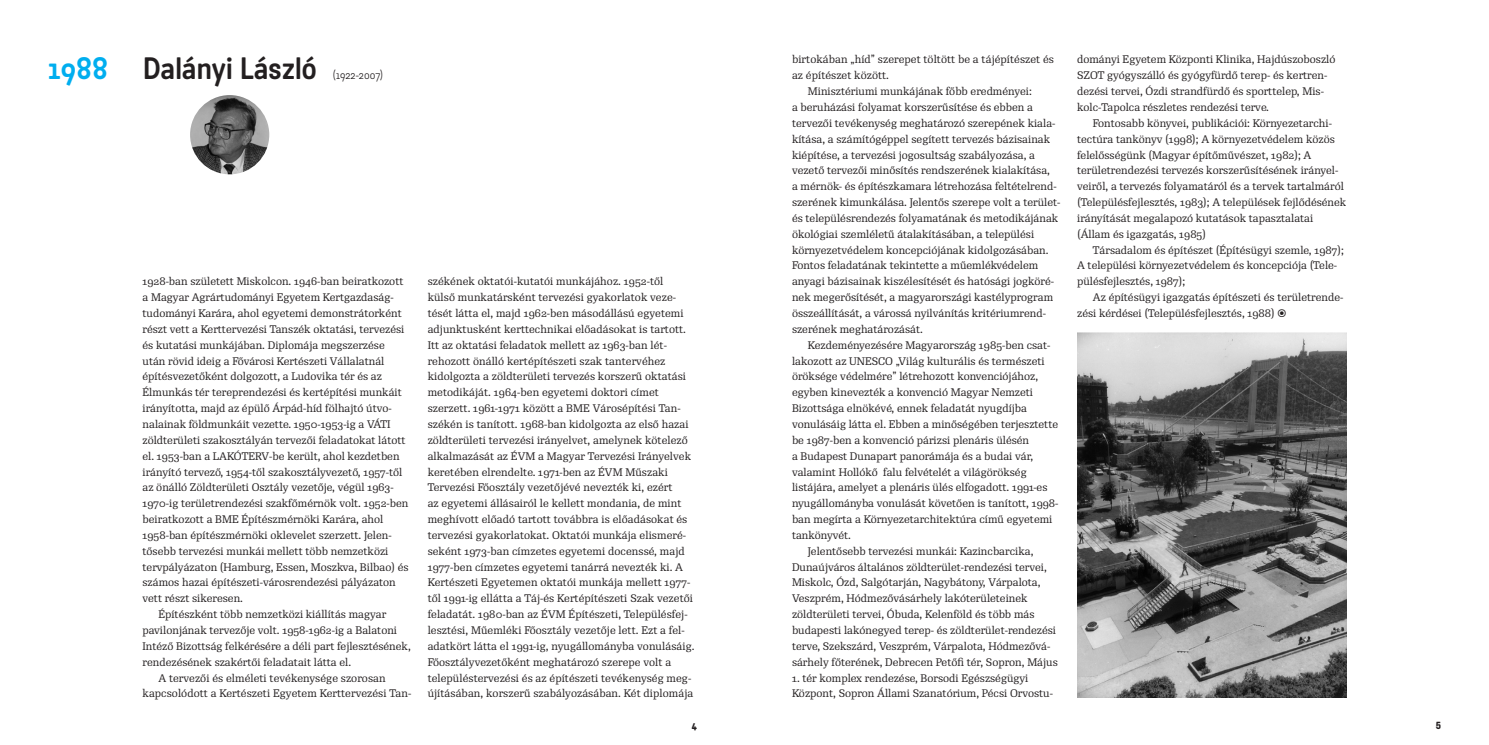
<style>
.page{position:relative;width:1489px;height:745px;background:#fff}
.page>*{position:absolute;margin:0;border:0;box-sizing:border-box;transform-origin:0 0}
.t1{font:700 30px "Katarine Std";color:#231f20}
.t2{font:300 11.25px "Katarine Std";color:#231f20}
.t3{font:10.62px/15.9px "Re Public Std";color:#231f20}
.t4{font:500 10px "Katarine Std";color:#231f20}
.s1{color:#00aeef}
</style>
<div class="page">
<img style="left:190px;top:95px;width:79px;height:79px;border-radius:40px">
<img style="left:1077px;top:332px;width:269px;height:365px">
<h1 class="t1" style="left:47px;top:48px;width:271px"><span class="s1">1988</span> Dalányi László</h1>
<p class="t2" style="left:333px;top:68px;width:51px">(1922-2007)</p>
<p class="t3" style="left:142px;top:273px;width:262px">1928-ban született Miskolcon. 1946-ban beiratkozott</p>
<p class="t3" style="left:142px;top:289px;width:253px">a Magyar Agrártudományi Egyetem Kertgazdaság-</p>
<p class="t3" style="left:142px;top:305px;width:261px">tudományi Karára, ahol egyetemi demonstrátorként</p>
<p class="t3" style="left:142px;top:321px;width:263px">részt vett a Kerttervezési Tanszék oktatási, tervezési</p>
<p class="t3" style="left:142px;top:337px;width:244px">és kutatási munkájában. Diplomája megszerzése</p>
<p class="t3" style="left:142px;top:353px;width:243px">után rövid ideig a Fővárosi Kertészeti Vállalatnál</p>
<p class="t3" style="left:142px;top:368px;width:241px">építésvezetőként dolgozott, a Ludovika tér és az</p>
<p class="t3" style="left:142px;top:384px;width:261px">Élmunkás tér tereprendezési és kertépítési munkáit</p>
<p class="t3" style="left:142px;top:400px;width:251px">irányította, majd az épülő Árpád-híd fölhajtó útvo-</p>
<p class="t3" style="left:142px;top:416px;width:249px">nalainak földmunkáit vezette. 1950-1953-ig a VÁTI</p>
<p class="t3" style="left:142px;top:432px;width:264px">zöldterületi szakosztályán tervezői feladatokat látott</p>
<p class="t3" style="left:142px;top:447px;width:258px">el. 1953-ban a LAKÓTERV-be került, ahol kezdetben</p>
<p class="t3" style="left:142px;top:463px;width:261px">irányító tervező, 1954-től szakosztályvezető, 1957-től</p>
<p class="t3" style="left:142px;top:479px;width:253px">az önálló Zöldterületi Osztály vezetője, végül 1963-</p>
<p class="t3" style="left:142px;top:495px;width:267px">1970-ig területrendezési szakfőmérnök volt. 1952-ben</p>
<p class="t3" style="left:142px;top:511px;width:242px">beiratkozott a BME Építészmérnöki Karára, ahol</p>
<p class="t3" style="left:142px;top:527px;width:251px">1958-ban építészmérnöki oklevelet szerzett. Jelen-</p>
<p class="t3" style="left:142px;top:542px;width:247px">tősebb tervezési munkái mellett több nemzetközi</p>
<p class="t3" style="left:142px;top:558px;width:267px">tervpályázaton (Hamburg, Essen, Moszkva, Bilbao) és</p>
<p class="t3" style="left:142px;top:574px;width:255px">számos hazai építészeti-városrendezési pályázaton</p>
<p class="t3" style="left:142px;top:590px;width:102px">vett részt sikeresen.</p>
<p class="t3" style="left:158px;top:606px;width:229px">Építészként több nemzetközi kiállítás magyar</p>
<p class="t3" style="left:142px;top:622px;width:256px">pavilonjának tervezője volt. 1958-1962-ig a Balatoni</p>
<p class="t3" style="left:142px;top:637px;width:270px">Intéző Bizottság felkérésére a déli part fejlesztésének,</p>
<p class="t3" style="left:142px;top:653px;width:210px">rendezésének szakértői feladatait látta el.</p>
<p class="t3" style="left:158px;top:669px;width:229px">A tervezői és elméleti tevékenysége szorosan</p>
<p class="t3" style="left:142px;top:685px;width:270px">kapcsolódott a Kertészeti Egyetem Kerttervezési Tan-</p>
<p class="t3" style="left:427px;top:273px;width:268px">székének oktatói-kutatói munkájához. 1952-től<br>külső munkatársként tervezési gyakorlatok veze&shy;tését látta el, majd 1962-ben másodállású egyetemi adjunktusként kerttechnikai előadásokat is tartott.<br>Itt az oktatási feladatok mellett az 1963-ban lét&shy;rehozott önálló kertépítészeti szak tantervéhez kidolgozta a zöldterületi tervezés korszerű oktatási metodikáját. 1964-ben egyetemi doktori címet szerzett. 1961-1971 között a BME Városépítési Tan&shy;székén is tanított. 1968-ban kidolgozta az első hazai zöldterületi tervezési irányelvet, amelynek kötelező alkalmazását az ÉVM a Magyar Tervezési Irányelvek keretében elrendelte. 1971-ben az ÉVM Műszaki Tervezési Főosztály vezetőjévé nevezték ki, ezért<br>az egyetemi állásairól le kellett mondania, de mint meghívott előadó tartott továbbra is előadásokat és tervezési gyakorlatokat. Oktatói munkája elismeré&shy;seként 1973-ban címzetes egyetemi docenssé, majd 1977-ben címzetes egyetemi tanárrá nevezték ki. A Kertészeti Egyetemen oktatói munkája mellett 1977- től 1991-ig ellátta a Táj-és Kertépítészeti Szak vezetői feladatát. 1980-ban az ÉVM Építészeti, Településfej&shy;lesztési, Műemléki Főosztály vezetője lett. Ezt a fel&shy;adatkört látta el 1991-ig, nyugállományba vonulásáig.<br>Főosztályvezetőként meghatározó szerepe volt a településtervezési és az építészeti tevékenység meg&shy;újításában, korszerű szabályozásában. Két diplomája</p>
<p class="t3" style="left:792px;top:52px;width:263px">birtokában „híd” szerepet töltött be a tájépítészet és</p>
<p class="t3" style="left:792px;top:68px;width:99px">az építészet között.</p>
<p class="t3" style="left:807px;top:83px;width:225px">Minisztériumi munkájának főbb eredményei:</p>
<p class="t3" style="left:792px;top:99px;width:242px">a beruházási folyamat korszerűsítése és ebben a</p>
<p class="t3" style="left:792px;top:115px;width:265px">tervezői tevékenység meghatározó szerepének kiala-</p>
<p class="t3" style="left:792px;top:131px;width:260px">kítása, a számítógéppel segített tervezés bázisainak</p>
<p class="t3" style="left:792px;top:147px;width:244px">kiépítése, a tervezési jogosultság szabályozása, a</p>
<p class="t3" style="left:792px;top:163px;width:259px">vezető tervezői minősítés rendszerének kialakítása,</p>
<p class="t3" style="left:792px;top:178px;width:266px">a mérnök- és építészkamara létrehozása feltételrend-</p>
<p class="t3" style="left:792px;top:194px;width:270px">szerének kimunkálása. Jelentős szerepe volt a terület-</p>
<p class="t3" style="left:792px;top:210px;width:268px">és településrendezés folyamatának és metodikájának</p>
<p class="t3" style="left:792px;top:226px;width:244px">ökológiai szemléletű átalakításában, a települési</p>
<p class="t3" style="left:792px;top:242px;width:258px">környezetvédelem koncepciójának kidolgozásában.</p>
<p class="t3" style="left:792px;top:258px;width:248px">Fontos feladatának tekintette a műemlékvédelem</p>
<p class="t3" style="left:792px;top:273px;width:263px">anyagi bázisainak kiszélesítését és hatósági jogköré-</p>
<p class="t3" style="left:792px;top:289px;width:263px">nek megerősítését, a magyarországi kastélyprogram</p>
<p class="t3" style="left:792px;top:305px;width:255px">összeállítását, a várossá nyilvánítás kritériumrend-</p>
<p class="t3" style="left:792px;top:321px;width:132px">szerének meghatározását.</p>
<p class="t3" style="left:807px;top:337px;width:244px">Kezdeményezésére Magyarország 1985-ben csat-</p>
<p class="t3" style="left:792px;top:353px;width:254px">lakozott az UNESCO „Világ kulturális és természeti</p>
<p class="t3" style="left:792px;top:368px;width:248px">öröksége védelmére” létrehozott konvenciójához,</p>
<p class="t3" style="left:792px;top:384px;width:242px">egyben kinevezték a konvenció Magyar Nemzeti</p>
<p class="t3" style="left:792px;top:400px;width:236px">Bizottsága elnökévé, ennek feladatát nyugdíjba</p>
<p class="t3" style="left:792px;top:416px;width:267px">vonulásáig látta el. Ebben a minőségében terjesztette</p>
<p class="t3" style="left:792px;top:432px;width:239px">be 1987-ben a konvenció párizsi plenáris ülésén</p>
<p class="t3" style="left:792px;top:447px;width:243px">a Budapest Dunapart panorámája és a budai vár,</p>
<p class="t3" style="left:792px;top:463px;width:236px">valamint Hollókő falu felvételét a világörökség</p>
<p class="t3" style="left:792px;top:479px;width:257px">listájára, amelyet a plenáris ülés elfogadott. 1991-es</p>
<p class="t3" style="left:792px;top:495px;width:268px">nyugállományba vonulását követően is tanított, 1998-</p>
<p class="t3" style="left:792px;top:511px;width:262px">ban megírta a Környezetarchitektúra című egyetemi</p>
<p class="t3" style="left:792px;top:527px;width:61px">tankönyvét.</p>
<p class="t3" style="left:807px;top:542px;width:227px">Jelentősebb tervezési munkái: Kazincbarcika,</p>
<p class="t3" style="left:792px;top:558px;width:256px">Dunaújváros általános zöldterület-rendezési tervei,</p>
<p class="t3" style="left:792px;top:574px;width:250px">Miskolc, Ózd, Salgótarján, Nagybátony, Várpalota,</p>
<p class="t3" style="left:792px;top:590px;width:237px">Veszprém, Hódmezővásárhely lakóterületeinek</p>
<p class="t3" style="left:792px;top:606px;width:244px">zöldterületi tervei, Óbuda, Kelenföld és több más</p>
<p class="t3" style="left:792px;top:622px;width:266px">budapesti lakónegyed terep- és zöldterület-rendezési</p>
<p class="t3" style="left:792px;top:637px;width:260px">terve, Szekszárd, Veszprém, Várpalota, Hódmezővá-</p>
<p class="t3" style="left:792px;top:653px;width:267px">sárhely főterének, Debrecen Petőfi tér, Sopron, Május</p>
<p class="t3" style="left:792px;top:669px;width:262px">1. tér komplex rendezése, Borsodi Egészségügyi<br>Központ, Sopron Állami Szanatórium, Pécsi Orvostu-</p>
<p class="t3" style="left:1077px;top:52px;width:260px">dományi Egyetem Központi Klinika, Hajdúszoboszló SZOT gyógyszálló és gyógyfürdő terep- és kertren&shy;dezési tervei, Ózdi strandfürdő és sporttelep, Mis&shy;kolc-Tapolca részletes rendezési terve.</p>
<p class="t3" style="left:1077px;top:115px;width:271px;text-indent:16px">Fontosabb könyvei, publikációi: Környezetarchi&shy;tectúra tankönyv (1998); A környezetvédelem közös felelősségünk (Magyar építőművészet, 1982); A területrendezési tervezés korszerűsítésének irányel&shy;veiről, a tervezés folyamatáról és a tervek tartalmáról (Településfejlesztés, 1983); A települések fejlődésének irányítását megalapozó kutatások tapasztalatai (Állam és igazgatás, 1985)</p>
<p class="t3" style="left:1077px;top:242px;width:268px;text-indent:16px">Társadalom és építészet (Építésügyi szemle, 1987);<br>A települési környezetvédelem és koncepciója (Tele&shy;pülésfejlesztés, 1987);</p>
<p class="t3" style="left:1077px;top:289px;width:268px;text-indent:16px">Az építésügyi igazgatás építészeti és területrende&shy;zési kérdései (Településfejlesztés, 1988) ◉</p>
<p class="t4" style="left:691px;top:718px;width:7px">4</p>
<p class="t4" style="left:1435px;top:718px;width:7px">5</p>
</div>
